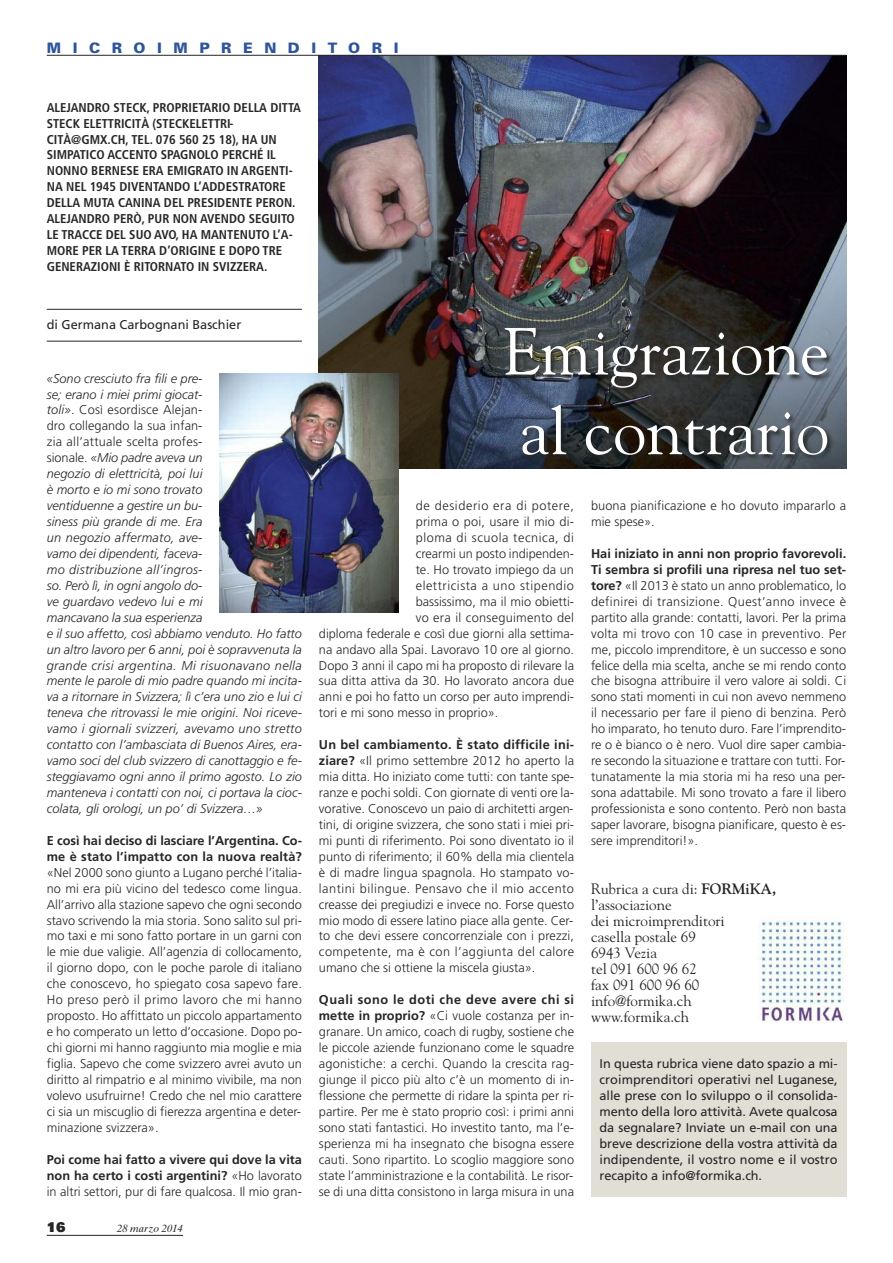
<style>
.page{position:relative;width:893px;height:1263px;background:#fff}
.page>*{position:absolute;margin:0;border:0;box-sizing:border-box;transform-origin:0 0}
.t1{font:66px/79.7px "Goudy";color:#fff}
.t2{font:15px/15.9px "Goudy";color:#272627}
.t3{font:900 14.4px "Univers";letter-spacing:.8em;color:#2d54a2}
.t4{font:900 13.5px "Univers";color:#272627}
.t5{font:300 12.75px/15.9px "Frutiger";color:#272627;text-align:justify}
.t6{font:italic 300 12.75px/15.9px "Frutiger";color:#272627}
.t7{font:700 condensed 12.75px/15.9px "Frutiger";color:#272627}
.t8{font:12.75px/15.9px "Frutiger";color:#272627;text-align:justify}
.t9{font:700 12.75px/15.9px "Frutiger";color:#272627}
.t10{font:300 12.75px "Frutiger";letter-spacing:.045em;color:#272627}
.t11{font:300 12.75px "Frutiger";letter-spacing:.04em;color:#272627}
.t12{font:300 12.75px "Frutiger";letter-spacing:.02em;color:#272627}
.t13{font:italic 10.5px "Times Ten";color:#272627}
.s1{font-style:normal}
.s2{font-weight:300}
.s3{font-weight:700}
</style>
<div class="page">
<hr style="left:47px;top:1235px;width:136px;height:1px;background:#272627">
<img style="left:319px;top:56px;width:527px;height:255px">
<img style="left:319px;top:311px;width:527px;height:158px">
<img style="left:758px;top:916px;width:87px;height:106px">
<div style="left:591px;top:1042px;width:255px;height:155px;background:#e0ded5"></div>
<hr style="left:47px;top:309px;width:255px;height:1px;background:#272627">
<hr style="left:47px;top:341px;width:255px;height:1px;background:#272627">
<hr style="left:47px;top:55px;width:799px;height:1px;background:#272627">
<img style="left:220px;top:373px;width:179px;height:239px">
<p class="t3" style="left:47px;top:43px;width:353px">MICROIMPRENDITORI</p>
<p class="t7" style="left:47px;top:100px;width:256px">ALEJANDRO STECK, PROPRIETARIO DELLA DITTA STECK ELETTRICITÀ (STECKELETTRI-CITÀ@GMX.CH, TEL. 076 560 25 18), HA UN SIMPATICO ACCENTO SPAGNOLO PERCHÉ IL NONNO BERNESE ERA EMIGRATO IN ARGENTI-NA NEL 1945 DIVENTANDO L’ADDESTRATORE DELLA MUTA CANINA DEL PRESIDENTE PERON.<br>ALEJANDRO PERÒ, PUR NON AVENDO SEGUITO LE TRACCE DEL SUO AVO, HA MANTENUTO L’A-MORE PER LA TERRA D’ORIGINE E DOPO TRE GENERAZIONI È RITORNATO IN SVIZZERA.</p>
<p class="t8" style="left:47px;top:318px;width:196px">di Germana Carbognani Baschier</p>
<p class="t6" style="left:47px;top:371px;width:257px">«Sono cresciuto fra fili e pre-<br>se; erano i miei primi giocat-<br>toli»<span class="s1">. Così esordisce Alejan-<br>dro collegando la sua infan-<br>zia all’attuale scelta profes-<br>sionale.</span> «Mio padre aveva un<br>negozio di elettricità, poi lui<br>è morto e io mi sono trovato<br>ventiduenne a gestire un bu-<br>siness più grande di me. Era<br>un negozio affermato, ave-<br>vamo dei dipendenti, faceva-<br>mo distribuzione all’ingros-<br>so. Però lì, in ogni angolo do-<br>ve guardavo vedevo lui e mi<br>mancavano la sua esperienza<br>e il suo affetto, così abbiamo venduto. Ho fatto un altro lavoro per 6 anni, poi è sopravvenuta la grande crisi argentina. Mi risuonavano nella mente le parole di mio padre quando mi incita&shy;va a ritornare in Svizzera; lì c’era uno zio e lui ci teneva che ritrovassi le mie origini. Noi riceve&shy;vamo i giornali svizzeri, avevamo uno stretto contatto con l’ambasciata di Buenos Aires, era&shy;vamo soci del club svizzero di canottaggio e fe&shy;steggiavamo ogni anno il primo agosto. Lo zio manteneva i contatti con noi, ci portava la cioc&shy;colata, gli orologi, un po’ di Svizzera…»</p>
<p class="t9" style="left:47px;top:833px;width:257px">E così hai deciso di lasciare l’Argentina. Co&shy;me è stato l’impatto con la nuova realtà?</p>
<p class="t5" style="left:47px;top:865px;width:257px">«Nel 2000 sono giunto a Lugano perché l’italia&shy;no mi era più vicino del tedesco come lingua.<br>All’arrivo alla stazione sapevo che ogni secondo stavo scrivendo la mia storia. Sono salito sul pri&shy;mo taxi e mi sono fatto portare in un garni con le mie due valigie. All’agenzia di collocamento, il giorno dopo, con le poche parole di italiano che conoscevo, ho spiegato cosa sapevo fare.<br>Ho preso però il primo lavoro che mi hanno proposto. Ho affittato un piccolo appartamento e ho comperato un letto d’occasione. Dopo po&shy;chi giorni mi hanno raggiunto mia moglie e mia figlia. Sapevo che come svizzero avrei avuto un diritto al rimpatrio e al minimo vivibile, ma non volevo usufruirne! Credo che nel mio carattere ci sia un miscuglio di fierezza argentina e deter&shy;minazione svizzera».</p>
<p class="t9" style="left:47px;top:1152px;width:257px;text-align:justify">Poi come hai fatto a vivere qui dove la vita non ha certo i costi argentini? <span class="s2">«Ho lavorato in altri settori, pur di fare qualcosa. Il mio gran-</span></p>
<p class="t4" style="left:47px;top:1222px;width:20px">16</p>
<p class="t13" style="left:117px;top:1225px;width:67px">28 marzo 2014</p>
<h1 class="t1" style="left:503px;top:312px;width:327px">Emigrazione al contrario</h1>
<p class="t10" style="left:416px;top:500px;width:160px">de desiderio era di potere,</p>
<p class="t5" style="left:416px;top:515px;width:160px">prima o poi, usare il mio di-</p>
<p class="t11" style="left:416px;top:532px;width:160px">ploma di scuola tecnica, di</p>
<p class="t5" style="left:416px;top:546px;width:160px">crearmi un posto indipenden-</p>
<p class="t5" style="left:416px;top:562px;width:160px">te. Ho trovato impiego da un</p>
<p class="t10" style="left:416px;top:580px;width:160px">elettricista a uno stipendio</p>
<p class="t5" style="left:416px;top:594px;width:160px">bassissimo, ma il mio obietti-</p>
<p class="t12" style="left:416px;top:612px;width:160px">vo era il conseguimento del</p>
<p class="t5" style="left:319px;top:626px;width:257px">diploma federale e così due giorni alla settima-</p>
<p class="t5" style="left:319px;top:642px;width:257px">na andavo alla Spai. Lavoravo 10 ore al giorno.</p>
<p class="t5" style="left:319px;top:658px;width:257px">Dopo 3 anni il capo mi ha proposto di rilevare la</p>
<p class="t5" style="left:319px;top:674px;width:257px">sua ditta attiva da 30. Ho lavorato ancora due</p>
<p class="t5" style="left:319px;top:690px;width:257px">anni e poi ho fatto un corso per auto imprendi-</p>
<p class="t5" style="left:319px;top:706px;width:181px">tori e mi sono messo in proprio».</p>
<p class="t5" style="left:319px;top:738px;width:257px"><span class="s3">Un bel cambiamento. È stato difficile ini&shy;ziare?</span> «Il primo settembre 2012 ho aperto la mia ditta. Ho iniziato come tutti: con tante spe&shy;ranze e pochi soldi. Con giornate di venti ore la&shy;vorative. Conoscevo un paio di architetti argen&shy;tini, di origine svizzera, che sono stati i miei pri&shy;mi punti di riferimento. Poi sono diventato io il punto di riferimento; il 60% della mia clientela è di madre lingua spagnola. Ho stampato vo&shy;lantini bilingue. Pensavo che il mio accento creasse dei pregiudizi e invece no. Forse questo mio modo di essere latino piace alla gente. Cer&shy;to che devi essere concorrenziale con i prezzi, competente, ma è con l’aggiunta del calore umano che si ottiene la miscela giusta».</p>
<p class="t5" style="left:319px;top:993px;width:257px"><span class="s3">Quali sono le doti che deve avere chi si mette in proprio?</span> «Ci vuole costanza per in&shy;granare. Un amico, coach di rugby, sostiene che le piccole aziende funzionano come le squadre agonistiche: a cerchi. Quando la crescita rag&shy;giunge il picco più alto c’è un momento di in&shy;flessione che permette di ridare la spinta per ri&shy;partire. Per me è stato proprio così: i primi anni sono stati fantastici. Ho investito tanto, ma l’e&shy;sperienza mi ha insegnato che bisogna essere cauti. Sono ripartito. Lo scoglio maggiore sono state l’amministrazione e la contabilità. Le risor&shy;se di una ditta consistono in larga misura in una</p>
<p class="t5" style="left:591px;top:499px;width:257px">buona pianificazione e ho dovuto impararlo a mie spese».</p>
<p class="t5" style="left:591px;top:546px;width:257px"><span class="s3">Hai iniziato in anni non proprio favorevoli.<br>Ti sembra si profili una ripresa nel tuo set&shy;tore?</span> «Il 2013 è stato un anno problematico, lo definirei di transizione. Quest’anno invece è partito alla grande: contatti, lavori. Per la prima volta mi trovo con 10 case in preventivo. Per me, piccolo imprenditore, è un successo e sono felice della mia scelta, anche se mi rendo conto che bisogna attribuire il vero valore ai soldi. Ci sono stati momenti in cui non avevo nemmeno il necessario per fare il pieno di benzina. Però ho imparato, ho tenuto duro. Fare l’imprendito&shy;re o è bianco o è nero. Vuol dire saper cambia&shy;re secondo la situazione e trattare con tutti. For&shy;tunatamente la mia storia mi ha reso una per&shy;sona adattabile. Mi sono trovato a fare il libero professionista e sono contento. Però non basta saper lavorare, bisogna pianificare, questo è es&shy;sere imprenditori!».</p>
<p class="t2" style="left:591px;top:881px;width:187px">Rubrica a cura di: <span class="s3">FORMiKA, </span>l’associazione<br>dei microimprenditori<br>casella postale 69<br>6943 Vezia<br>tel 091 600 96 62<br>fax 091 600 96 60 info@formika.ch www.formika.ch</p>
<p class="t8" style="left:600px;top:1056px;width:240px">In questa rubrica viene dato spazio a mi&shy;croimprenditori operativi nel Luganese, alle prese con lo sviluppo o il consolida&shy;mento della loro attività. Avete qualcosa da segnalare? Inviate un e-mail con una breve descrizione della vostra attività da indipendente, il vostro nome e il vostro recapito a info@formika.ch.</p>
</div>
